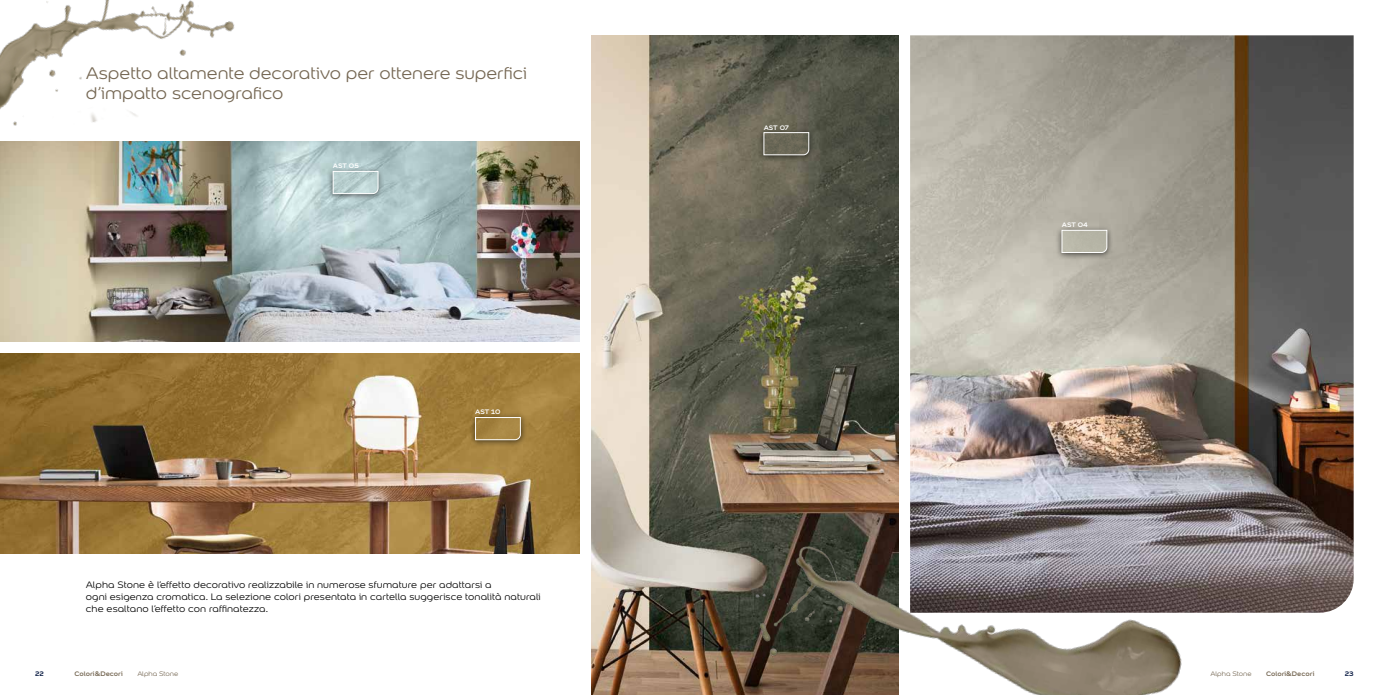
<style>
.page{position:relative;width:1389px;height:695px;background:#fff}
.page>*{position:absolute;margin:0;border:0;box-sizing:border-box;transform-origin:0 0}
.t1{font:18px/20px "Colour Sans";color:#756753}
.t2{font:10px/12px "Colour Sans";letter-spacing:.01em;color:#000}
.t3{font:700 7px "Colour Sans";color:#756753}
.t4{font:7px "Colour Sans";color:#756753}
.t5{font:700 7px "Colour Sans";color:#fff}
.t6{font:700 7px "Colour Sans";color:#00133c}
</style>
<div class="page">
<img style="left:910px;top:35px;width:444px;height:577px">
<img style="left:591px;top:35px;width:308px;height:659px">
<img style="left:0;top:353px;width:580px;height:200px">
<img style="left:0;top:141px;width:580px;height:201px">
<img style="left:716px;top:480px;width:541px;height:214px">
<img style="left:0;top:0;width:272px;height:186px">
<div style="left:327px;top:166px;width:58px;height:35px;background:#000;opacity:.6"></div>
<svg style="left:333px;top:171px;width:46px;height:23px"></svg>
<div style="left:757px;top:127px;width:58px;height:36px;background:#000;opacity:.6"></div>
<svg style="left:763px;top:132px;width:46px;height:23px"></svg>
<div style="left:1055px;top:225px;width:58px;height:35px;background:#000;opacity:.6"></div>
<svg style="left:1061px;top:230px;width:46px;height:23px"></svg>
<div style="left:469px;top:412px;width:58px;height:35px;background:#000;opacity:.6"></div>
<svg style="left:475px;top:417px;width:46px;height:23px"></svg>
<h1 class="t1" style="left:86px;top:62px;width:443px">Aspetto altamente decorativo per ottenere superfici d’impatto scenografico</h1>
<p class="t5" style="left:333px;top:160px;width:27px">AST 05</p>
<p class="t5" style="left:475px;top:406px;width:27px">AST 10</p>
<p class="t2" style="left:86px;top:578px;width:456px">Alpha Stone è l’effetto decorativo realizzabile in numerose sfumature per adattarsi a<br>ogni esigenza cromatica. La selezione colori presentata in cartella suggerisce tonalità naturali che esaltano l’effetto con raffinatezza.</p>
<p class="t5" style="left:764px;top:121px;width:27px">AST 07</p>
<p class="t5" style="left:1062px;top:219px;width:28px">AST 04</p>
<p class="t3" style="left:75px;top:668px;width:50px">Colori&amp;Decori</p>
<p class="t4" style="left:137px;top:669px;width:42px">Alpha Stone</p>
<p class="t4" style="left:1211px;top:669px;width:42px">Alpha Stone</p>
<p class="t3" style="left:1266px;top:668px;width:50px">Colori&amp;Decori</p>
<p class="t6" style="left:35px;top:668px;width:10px">22</p>
<p class="t6" style="left:1345px;top:668px;width:10px">23</p>
</div>
